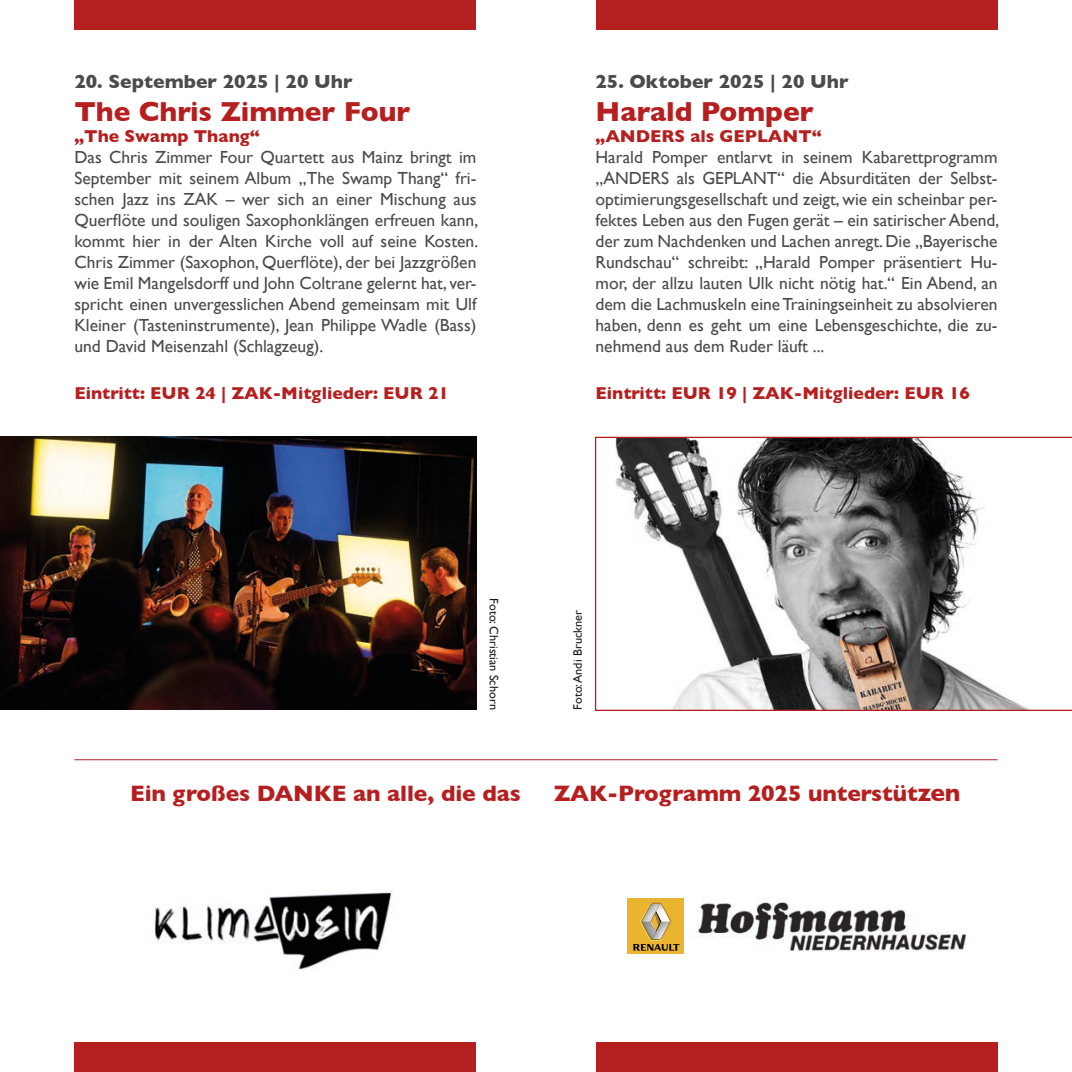
<style>
.page{position:relative;width:1072px;height:1072px;background:#fff}
.page>*{position:absolute;margin:0;border:0;box-sizing:border-box;transform-origin:0 0}
.Kuenstler{font:700 28px "Gill Sans";color:#b61f1f}
.t1{font:700 22.75px "Gill Sans";letter-spacing:-.005em;color:#b61f1f}
.Datum_und_Uhrzeit{font:700 19.25px "Gill Sans";color:#4b4b4a}
.Fliesstext{font:17.5px/21px "Gill Sans";color:#4b4b4a;text-align:justify}
.Eintrittspreis{font:700 17.5px "Gill Sans";color:#b61f1f}
.Ueberschrift{font:700 17.5px "Gill Sans";color:#b61f1f}
.t2{font:12.25px "Gill Sans";color:#1d1d1b}
.s1{font-size:24.5px}
</style>
<div class="page">
<div style="left:74px;top:0;width:402px;height:30px;background:#b61f1f"></div>
<div style="left:595px;top:0;width:402px;height:30px;background:#b61f1f"></div>
<div style="left:74px;top:1042px;width:402px;height:29px;background:#b61f1f"></div>
<div style="left:595px;top:1042px;width:402px;height:29px;background:#b61f1f"></div>
<div style="left:627px;top:897px;width:57px;height:56px;background:#eab330"></div>
<svg style="left:633px;top:902px;width:46px;height:48px"></svg>
<img style="left:698px;top:900px;width:267px;height:52px">
<img style="left:155px;top:891px;width:237px;height:80px">
<img style="left:0;top:437px;width:476px;height:272px">
<svg style="left:595px;top:437px;width:476px;height:274px"></svg>
<hr style="left:74px;top:759px;width:923px;height:1px;background:#b61f1f">
<p class="Datum_und_Uhrzeit" style="left:74px;top:66px;width:280px">20. September 2025 | 20 Uhr</p>
<p class="Kuenstler" style="left:74px;top:89px;width:337px">The Chris Zimmer Four</p>
<p class="Ueberschrift" style="left:74px;top:122px;width:186px">„The Swamp Thang“</p>
<p class="Fliesstext" style="left:74px;top:147px;width:405px">Das Chris Zimmer Four Quartett aus Mainz bringt im September mit seinem Album „The Swamp Thang“ fri&shy;schen Jazz ins ZAK – wer sich an einer Mischung aus Querflöte und souligen Saxophonklängen erfreuen kann, kommt hier in der Alten Kirche voll auf seine Kosten.<br>Chris Zimmer (Saxophon, Querflöte), der bei Jazzgrößen wie Emil Mangelsdorff und John Coltrane gelernt hat, ver&shy;spricht einen unvergesslichen Abend gemeinsam mit Ulf Kleiner (Tasteninstrumente), Jean Philippe Wadle (Bass) und David Meisenzahl (Schlagzeug).</p>
<p class="Eintrittspreis" style="left:74px;top:379px;width:376px">Eintritt: EUR 24 | ZAK-Mitglieder: EUR 21</p>
<p class="Datum_und_Uhrzeit" style="left:595px;top:66px;width:254px">25. Oktober 2025 | 20 Uhr</p>
<p class="Kuenstler" style="left:595px;top:89px;width:220px">Harald Pomper</p>
<p class="Ueberschrift" style="left:595px;top:122px;width:228px">„ANDERS als GEPLANT“</p>
<p class="Fliesstext" style="left:595px;top:147px;width:405px">Harald Pomper entlarvt in seinem Kabarettprogramm „ANDERS als GEPLANT“ die Absurditäten der Selbst&shy;optimierungsgesellschaft und zeigt, wie ein scheinbar per&shy;fektes Leben aus den Fugen gerät – ein satirischer Abend, der zum Nachdenken und Lachen anregt. Die „Bayerische Rundschau“ schreibt: „Harald Pomper präsentiert Hu&shy;mor, der allzu lauten Ulk nicht nötig hat.“ Ein Abend, an dem die Lachmuskeln eine Trainingseinheit zu absolvieren haben, denn es geht um eine Lebensgeschichte, die zu&shy;nehmend aus dem Ruder läuft ...</p>
<p class="Eintrittspreis" style="left:595px;top:379px;width:376px">Eintritt: EUR 19 | ZAK-Mitglieder: EUR 16</p>
<p class="t2" style="left:501px;top:598px;width:113px;rotate:90deg">Foto: Christian Schorn</p>
<p class="t2" style="left:570px;top:709px;width:101px;rotate:-90deg">Foto: Andi Bruckner</p>
<p class="t1" style="left:130px;top:775px;width:392px">Ein großes DANKE an alle, die das</p>
<p class="t1" style="left:554px;top:775px;width:408px">ZAK-Programm 2025 unterstüt<span class="s1">zen</span></p>
</div>
